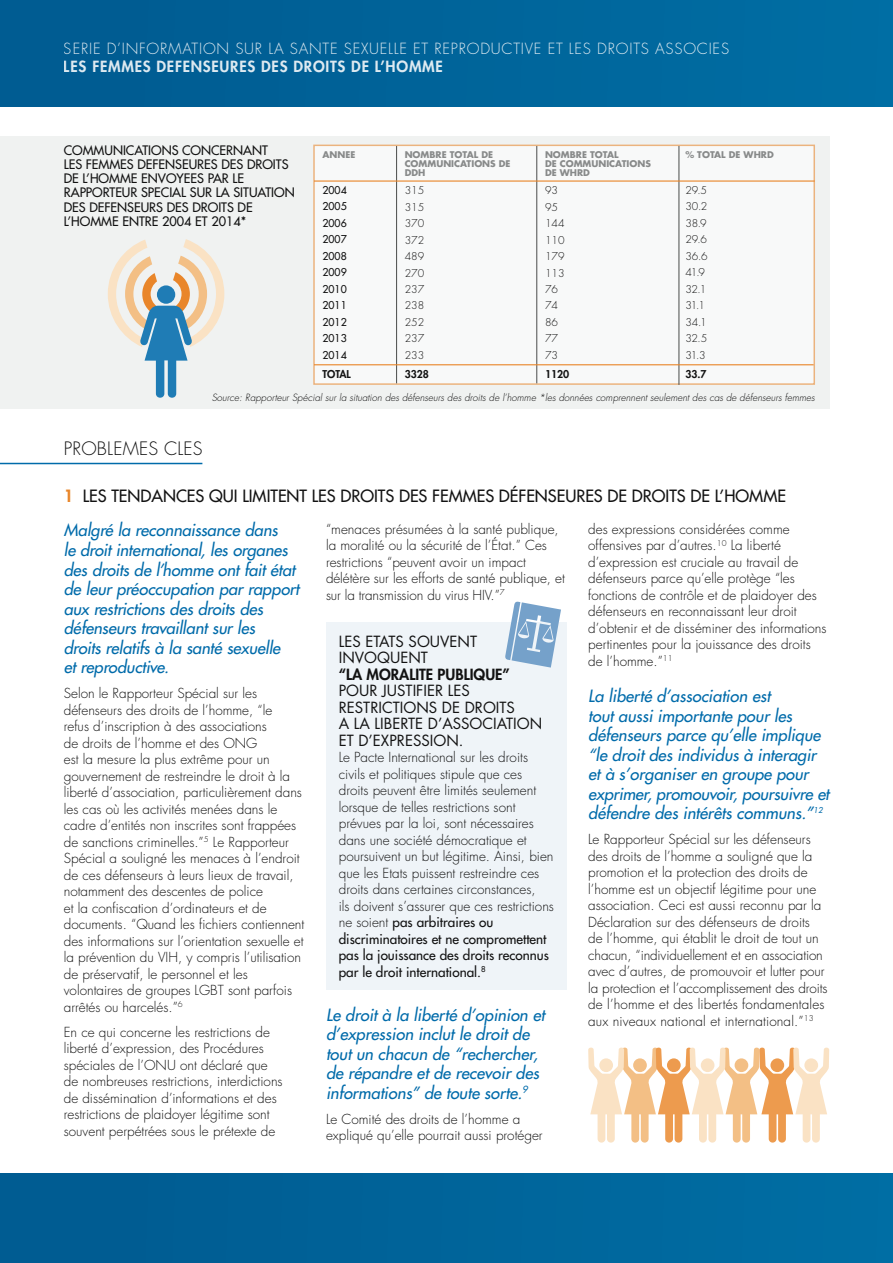
<style>
.page{position:relative;width:893px;height:1263px;background:#fff}
.page>*{position:absolute;margin:0;border:0;box-sizing:border-box;transform-origin:0 0}
.t1{font:300 18px "Futura";letter-spacing:.01em;color:#121212}
.t2{font:italic 16.5px/19.5px "Futura";color:#006baa}
.t3{font:16.5px/34.7px "Futura";color:#121212}
.t4{font:15px/16.5px "Futura";color:#121212}
.t5{font:300 15px "Futura";letter-spacing:.05em;color:#fff}
.t6{font:800 15px "Futura";letter-spacing:.05em;color:#fff}
.t7{font:800 15px "Futura";color:#121212}
.t8{font:300 13.5px/16.5px "Futura";color:#121212}
.t9{font:12.75px/14.2px "Futura";color:#121212}
.t10{font:300 10.5px/16.5px "Futura";color:#121212}
.t11{font:10.5px/16.5px "Futura";color:#121212;text-align:justify}
.t12{font:300 10.5px/16.5px "Futura";letter-spacing:-.02em;color:#121212}
.t13{font:800 10.5px "Futura";color:#121212}
.t14{font:italic 300 9.75px "Futura";color:#121212}
.t15{font:700 9px/9px "Futura";color:#888a8a}
.s1{font-weight:800;color:#e9862a}
.s2{font-style:italic;color:#006baa}
.s3{font-weight:400}
</style>
<div class="page">
<div style="left:0;top:136px;width:829px;height:272px;background:#f0f2f1"></div>
<div style="left:0;top:0;width:893px;height:106px;background:#00649a"></div>
<div style="left:0;top:1174px;width:893px;height:89px;background:#00649a"></div>
<hr style="left:0;top:463px;width:202px;height:1px;background:#006baa">
<svg style="left:108px;top:239px;width:116px;height:159px"></svg>
<div style="left:157px;top:285px;width:18px;height:19px;background:#1f7cb5;border-radius:50%"></div>
<div style="left:313px;top:145px;width:502px;height:240px;background:#f8f9f9"></div>
<hr style="left:679px;top:146px;width:1px;height:239px;background:#4a4c4b">
<hr style="left:396px;top:146px;width:1px;height:237px;background:#4a4c4b">
<hr style="left:536px;top:146px;width:1px;height:237px;background:#4a4c4b">
<hr style="left:314px;top:180px;width:501px;height:2px;background:#e9862a">
<hr style="left:314px;top:364px;width:500px;height:1px;background:#e9862a">
<svg style="left:588px;top:1047px;width:241px;height:95px"></svg>
<div style="left:326px;top:622px;width:241px;height:368px;background:#eff4f8"></div>
<svg style="left:505px;top:601px;width:56px;height:67px"></svg>
<p class="t5" style="left:64px;top:39px;width:667px">SERIE D’INFORMATION SUR LA SANTE SEXUELLE ET REPRODUCTIVE ET LES DROITS ASSOCIES</p>
<p class="t6" style="left:64px;top:57px;width:381px">LES FEMMES DEFENSEURES DES DROITS DE L’HOMME</p>
<p class="t9" style="left:64px;top:143px;width:233px">COMMUNICATIONS CONCERNANT<br>LES FEMMES DEFENSEURES DES DROITS<br>DE L’HOMME ENVOYEES PAR LE<br>RAPPORTEUR SPECIAL SUR LA SITUATION<br>DES DEFENSEURS DES DROITS DE<br>L’HOMME ENTRE 2004 ET 2014*</p>
<p class="t15" style="left:322px;top:150px;width:34px">ANNEE</p>
<p class="t11" style="left:322px;top:182px;width:26px">2004<br>2005<br>2006<br>2007<br>2008<br>2009<br>2010<br>2011<br>2012<br>2013<br>2014</p>
<p class="t13" style="left:322px;top:368px;width:30px">TOTAL</p>
<p class="t15" style="left:405px;top:150px;width:107px">NOMBRE TOTAL DE<br>COMMUNICATIONS DE<br>DDH</p>
<p class="t10" style="left:405px;top:182px;width:21px;text-align:justify">315<br>315<br>370<br>372<br>489<br>270<br>237<br>238<br>252<br>237<br>233</p>
<p class="t13" style="left:405px;top:368px;width:26px">3328</p>
<p class="t15" style="left:545px;top:150px;width:107px">NOMBRE TOTAL<br>DE COMMUNICATIONS<br>DE WHRD</p>
<p class="t10" style="left:545px;top:182px;width:21px">93<br>95<br>144<br>110<br>179<br>113<br>76<br>74<br>86<br>77<br>73</p>
<p class="t13" style="left:545px;top:368px;width:26px">1120</p>
<p class="t15" style="left:685px;top:150px;width:90px">% TOTAL DE WHRD</p>
<p class="t12" style="left:685px;top:182px;width:24px">29.5<br>30.2<br>38.9<br>29.6<br>36.6<br>41.9<br>32.1<br>31.1<br>34.1<br>32.5<br>31.3</p>
<p class="t13" style="left:685px;top:368px;width:23px">33.7</p>
<p class="t14" style="left:212px;top:391px;width:605px">Source: Rapporteur Spécial sur la situation des défenseurs des droits de l’homme *les données comprennent seulement des cas de défenseurs femmes</p>
<h1 class="t1" style="left:64px;top:437px;width:140px">PROBLEMES CLES</h1>
<p class="t3" style="left:64px;top:479px;width:724px"><span class="s1">1</span> LES TENDANCES QUI LIMITENT LES DROITS DES FEMMES DÉFENSEURES DE DROITS DE L’HOMME<br><span class="s2">Malgré la reconnaissance dans</span></p>
<p class="t2" style="left:64px;top:540px;width:237px">le droit international, les organes des droits de l’homme ont fait état de leur préoccupation par rapport aux restrictions des droits des défenseurs travaillant sur les<br>droits relatifs à la santé sexuelle<br>et reproductive.</p>
<p class="t8" style="left:64px;top:685px;width:242px">Selon le Rapporteur Spécial sur les défenseurs des droits de l’homme, “le<br>refus d’inscription à des associations<br>de droits de l’homme et des ONG<br>est la mesure la plus extrême pour un gouvernement de restreindre le droit à la liberté d’association, particulièrement dans les cas où les activités menées dans le cadre d’entités non inscrites sont frappées de sanctions criminelles.”<sup>5</sup> Le Rapporteur Spécial a souligné les menaces à l’endroit de ces défenseurs à leurs lieux de travail, notamment des descentes de police<br>et la confiscation d’ordinateurs et de documents. “Quand les fichiers contiennent des informations sur l’orientation sexuelle et la prévention du VIH, y compris l’utilisation de préservatif, le personnel et les volontaires de groupes LGBT sont parfois arrêtés ou harcelés.”<sup>6</sup></p>
<p class="t8" style="left:64px;top:1024px;width:220px">En ce qui concerne les restrictions de liberté d’expression, des Procédures spéciales de l’ONU ont déclaré que de nombreuses restrictions, interdictions de dissémination d’informations et des restrictions de plaidoyer légitime sont souvent perpétrées sous le prétexte de</p>
<p class="t8" style="left:326px;top:521px;width:240px">“menaces présumées à la santé publique, la moralité ou la sécurité de l’État.” Ces restrictions “peuvent avoir un impact délétère sur les efforts de santé publique, et sur la transmission du virus HIV.”<sup>7</sup></p>
<p class="t8" style="left:588px;top:521px;width:240px">des expressions considérées comme offensives par d’autres.<sup>10</sup> La liberté d’expression est cruciale au travail de défenseurs parce qu’elle protège “les fonctions de contrôle et de plaidoyer des défenseurs en reconnaissant leur droit d’obtenir et de disséminer des informations pertinentes pour la jouissance des droits de l’homme.”<sup>11</sup></p>
<p class="t2" style="left:588px;top:686px;width:242px">La liberté d’association est<br>tout aussi importante pour les défenseurs parce qu’elle implique “le droit des individus à interagir et à s’organiser en groupe pour exprimer, promouvoir, poursuivre et défendre des intérêts communs.”<sup>12</sup></p>
<p class="t8" style="left:588px;top:831px;width:241px">Le Rapporteur Spécial sur les défenseurs des droits de l’homme a souligné que la promotion et la protection des droits de l’homme est un objectif légitime pour une association. Ceci est aussi reconnu par la Déclaration sur des défenseurs de droits de l’homme, qui établit le droit de tout un chacun, “individuellement et en association avec d’autres, de promouvoir et lutter pour la protection et l’accomplissement des droits de l’homme et des libertés fondamentales aux niveaux national et international.”<sup>13</sup></p>
<p class="t4" style="left:339px;top:633px;width:140px">LES ETATS SOUVENT<br>INVOQUENT</p>
<p class="t7" style="left:339px;top:665px;width:173px">“LA MORALITE PUBLIQUE”</p>
<p class="t4" style="left:339px;top:683px;width:205px">POUR JUSTIFIER LES<br>RESTRICTIONS DE DROITS<br>A LA LIBERTE D’ASSOCIATION<br>ET D’EXPRESSION.</p>
<p class="t8" style="left:339px;top:749px;width:217px">Le Pacte International sur les droits civils et politiques stipule que ces droits peuvent être limités seulement lorsque de telles restrictions sont prévues par la loi, sont nécessaires dans une société démocratique et poursuivent un but légitime. Ainsi, bien que les Etats puissent restreindre ces droits dans certaines circonstances,<br>ils doivent s’assurer que ces restrictions ne soient <span class="s3">pas arbitraires ou discriminatoires et ne compromettent pas la jouissance des droits reconnus par le droit international.</span><sup>8</sup></p>
<p class="t2" style="left:326px;top:1005px;width:220px">Le droit à la liberté d’opinion et d’expression inclut le droit de tout un chacun de “rechercher, de répandre et de recevoir des informations” de toute sorte.<sup>9</sup></p>
<p class="t8" style="left:326px;top:1111px;width:218px">Le Comité des droits de l’homme a expliqué qu’elle pourrait aussi protéger</p>
</div>
